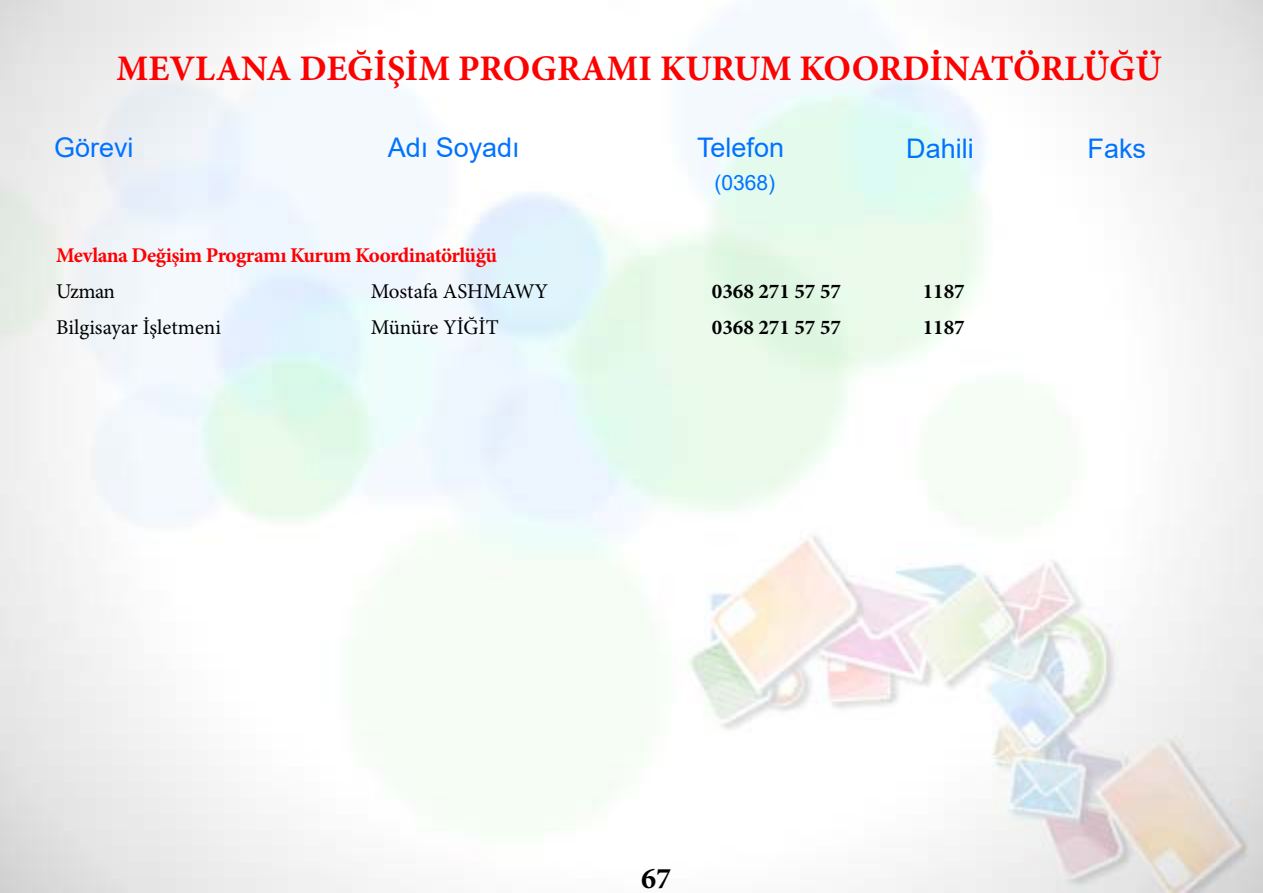
<style>
.page{position:relative;width:1263px;height:893px;background:#fff}
.page>*{position:absolute;margin:0;border:0;box-sizing:border-box;transform-origin:0 0}
.t1{font:700 36px "Minion Pro";color:#f00}
.t2{font:700 30px "Minion Pro";color:#000}
.t3{font:27px "Arial";color:#0073ff}
.t4{font:21px/36px "Minion Pro";color:#000}
.t5{font:700 21px "Minion Pro";letter-spacing:-.025em;color:#f00}
.t6{font:700 21px/36px "Minion Pro";color:#000}
.t7{font:21px "Arial";color:#0073ff}
</style>
<div class="page">
<h1 class="t1" style="left:117px;top:43px;width:1046px">MEVLANA DEĞİŞİM PROGRAMI KURUM KOORDİNATÖRLÜĞÜ</h1>
<p class="t3" style="left:54px;top:129px;width:81px">Görevi</p>
<p class="t3" style="left:388px;top:129px;width:134px">Adı Soyadı</p>
<p class="t3" style="left:697px;top:129px;width:89px">Telefon</p>
<p class="t7" style="left:714px;top:168px;width:62px">(0368)</p>
<p class="t3" style="left:906px;top:130px;width:69px">Dahili</p>
<p class="t3" style="left:1087px;top:130px;width:60px">Faks</p>
<p class="t5" style="left:56px;top:240px;width:442px">Mevlana Değişim Programı Kurum Koordinatörlüğü</p>
<p class="t4" style="left:56px;top:273px;width:166px">Uzman<br>Bilgisayar İşletmeni</p>
<p class="t4" style="left:371px;top:273px;width:179px">Mostafa ASHMAWY<br>Münüre YİĞİT</p>
<p class="t6" style="left:712px;top:273px;width:131px">0368 271 57 57<br>0368 271 57 57</p>
<p class="t6" style="left:923px;top:273px;width:43px">1187<br>1187</p>
<h2 class="t2" style="left:641px;top:857px;width:31px">67</h2>
</div>
